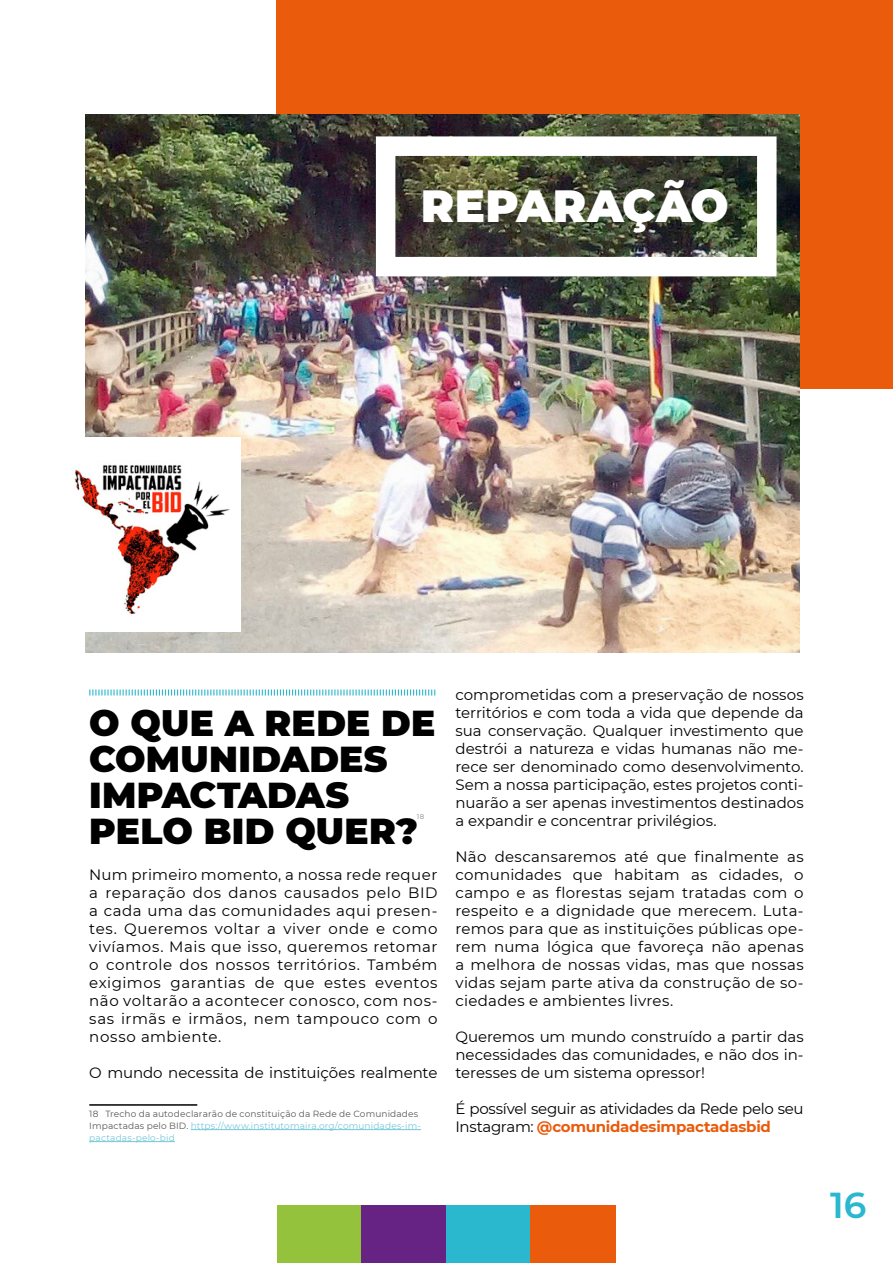
<style>
.page{position:relative;width:893px;height:1263px;background:#fff}
.page>*{position:absolute;margin:0;border:0;box-sizing:border-box;transform-origin:0 0}
.t1{font:900 45px "Montserrat";letter-spacing:.005em;color:#fff}
.t2{font:900 36px/36px "Montserrat";letter-spacing:.005em;color:#000}
.t3{font:600 36px "Montserrat";color:#29b8ce}
.t4{font:15px/18px "Montserrat";color:#000;text-align:justify}
.t5{font:15px/18px "Montserrat";letter-spacing:-.02em;color:#000}
.t6{font:9px/12px "Montserrat";letter-spacing:.02em;color:#575756}
.t7{font:7.05px "Montserrat";color:#878787}
.s1{color:#72c7d8}
.s2{font-weight:700;color:#ea5b0b}
</style>
<div class="page">
<svg style="left:89px;top:689px;width:346px;height:6px"></svg>
<hr style="left:89px;top:1104px;width:108px;height:2px;background:#000">
<hr style="left:191px;top:1129px;width:230px;height:1px;background:#72c7d8">
<hr style="left:89px;top:1141px;width:86px;height:1px;background:#72c7d8">
<div style="left:278px;top:1205px;width:85px;height:58px;background:#94c23d"></div>
<div style="left:362px;top:1205px;width:85px;height:58px;background:#662383"></div>
<div style="left:446px;top:1205px;width:85px;height:58px;background:#29b8ce"></div>
<div style="left:530px;top:1205px;width:85px;height:58px;background:#ea5b0b"></div>
<div style="left:276px;top:0;width:617px;height:388px;background:#ea5b0b"></div>
<img style="left:85px;top:114px;width:714px;height:539px">
<div style="left:376px;top:136px;width:400px;height:140px;border:20px solid #fff"></div>
<div style="left:46px;top:437px;width:195px;height:194px;background:#fff"></div>
<img style="left:74px;top:465px;width:156px;height:150px">
<h1 class="t1" style="left:421px;top:172px;width:309px">REPARAÇÃO</h1>
<h2 class="t2" style="left:89px;top:703px;width:347px">O QUE A REDE DE<br>COMUNIDADES<br>IMPACTADAS<br>PELO BID QUER?</h2>
<p class="t7" style="left:417px;top:811px;width:9px">18</p>
<p class="t4" style="left:89px;top:865px;width:350px">Num primeiro momento, a nossa rede requer a reparação dos danos causados pelo BID a cada uma das comunidades aqui presen&shy;tes. Queremos voltar a viver onde e como vivíamos. Mais que isso, queremos retomar o controle dos nossos territórios. Também exigimos garantias de que estes eventos não voltarão a acontecer conosco, com nos&shy;sas irmãs e irmãos, nem tampouco com o nosso ambiente.</p>
<p class="t4" style="left:89px;top:1063px;width:350px">O mundo necessita de instituições realmente</p>
<p class="t6" style="left:89px;top:1107px;width:333px">18 Trecho da autodeclararão de constituição da Rede de Comunidades<br>Impactadas pelo BID. <span class="s1">https://www.institutomaira.org/comunidades-im&shy;pactadas-pelo-bid</span></p>
<p class="t4" style="left:455px;top:685px;width:350px">comprometidas com a preservação de nossos territórios e com toda a vida que depende da sua conservação. Qualquer investimento que destrói a natureza e vidas humanas não me&shy;rece ser denominado como desenvolvimento.<br>Sem a nossa participação, estes projetos conti&shy;nuarão a ser apenas investimentos destinados a expandir e concentrar privilégios.</p>
<p class="t4" style="left:455px;top:847px;width:350px">Não descansaremos até que finalmente as comunidades que habitam as cidades, o campo e as florestas sejam tratadas com o respeito e a dignidade que merecem. Luta&shy;remos para que as instituições públicas ope&shy;rem numa lógica que favoreça não apenas a melhora de nossas vidas, mas que nossas vidas sejam parte ativa da construção de so&shy;ciedades e ambientes livres.</p>
<p class="t4" style="left:455px;top:1027px;width:350px">Queremos um mundo construído a partir das necessidades das comunidades, e não dos in&shy;teresses de um sistema opressor!</p>
<p class="t5" style="left:455px;top:1099px;width:350px">É possível seguir as atividades da Rede pelo seu<br>Instagram: <span class="s2">@comunidadesimpactadasbid</span></p>
<h2 class="t3" style="left:830px;top:1180px;width:38px">16</h2>
</div>
